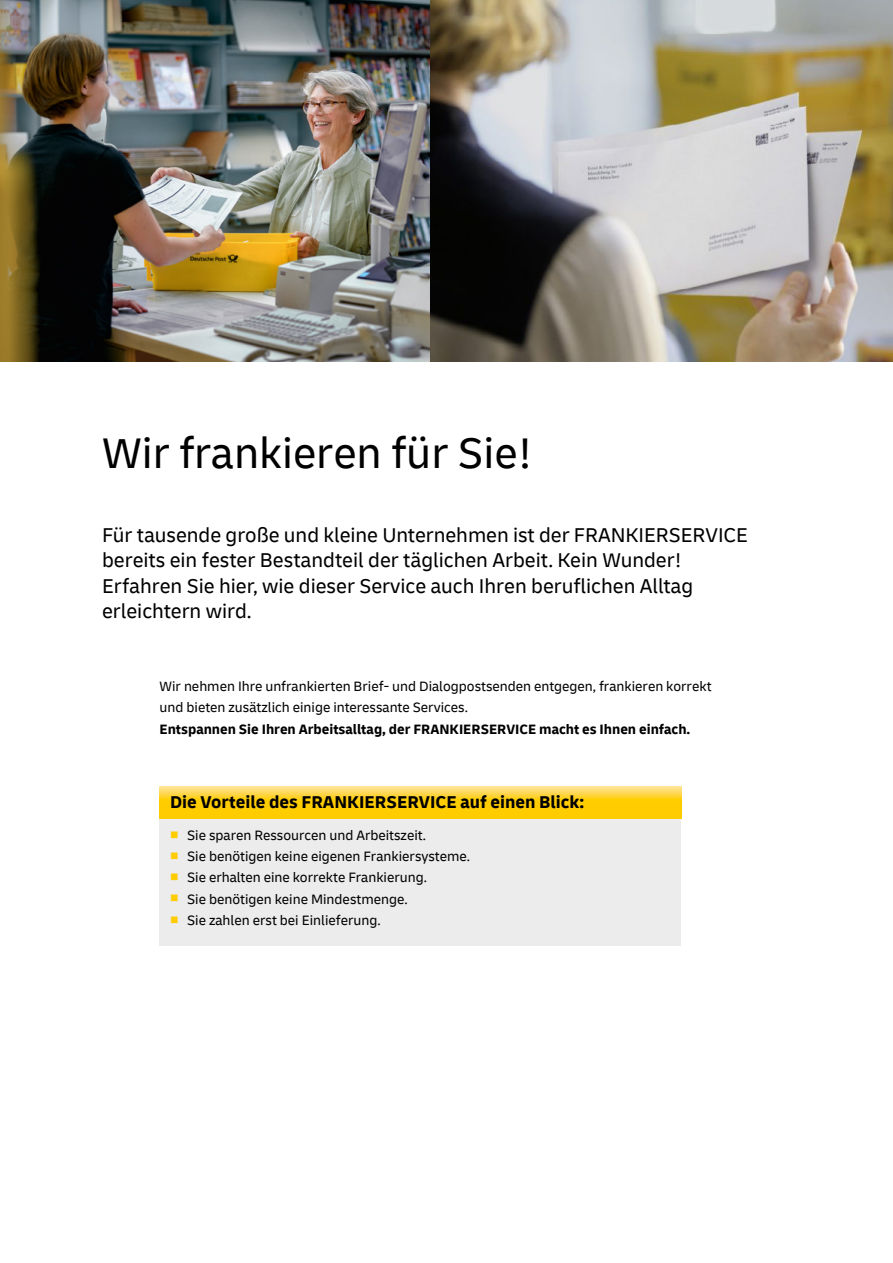
<style>
.page{position:relative;width:893px;height:1263px;background:#fff}
.page>*{position:absolute;margin:0;border:0;box-sizing:border-box;transform-origin:0 0}
.t1{font:45px "Delivery";color:#000}
.t2{font:21px/25.2px "Delivery";color:#000}
.t3{font:700 18px "Delivery";color:#000}
.t4{font:14.25px/21.3px "Delivery";color:#000}
.s1{font-weight:700}
.s2{color:#fc0}
</style>
<div class="page">
<div style="left:159px;top:819px;width:522px;height:127px;background:#ececed"></div>
<svg style="left:159px;top:787px;width:522px;height:31px;background:#ffd120"></svg>
<img style="left:0;top:0;width:431px;height:361px">
<img style="left:431px;top:0;width:462px;height:361px">
<p class="t1" style="left:102px;top:426px;width:432px">Wir frankieren für Sie!</p>
<p class="t2" style="left:102px;top:522px;width:647px">Für tausende große und kleine Unternehmen ist der FRANKIERSERVICE bereits ein fester Bestandteil der täglichen Arbeit. Kein Wunder!<br>Erfahren Sie hier, wie dieser Service auch Ihren beruflichen Alltag erleichtern wird.</p>
<p class="t4" style="left:160px;top:676px;width:553px">Wir nehmen Ihre unfrankierten Brief- und Dialogpostsenden entgegen, frankieren korrekt und bieten zusätzlich einige interessante Services.<br><span class="s1">Entspannen Sie Ihren Arbeitsalltag, der FRANKIERSERVICE macht es Ihnen einfach.</span></p>
<p class="t3" style="left:170px;top:791px;width:416px">Die Vorteile des FRANKIERSERVICE auf einen Blick:</p>
<p class="t4" style="left:170px;top:824px;width:258px"><span class="s2">■</span> Sie sparen Ressourcen und Arbeitszeit.</p>
<p class="t4" style="left:170px;top:846px;width:302px"><span class="s2">■</span> Sie benötigen keine eigenen Frankiersysteme.</p>
<p class="t4" style="left:170px;top:867px;width:258px"><span class="s2">■</span> Sie erhalten eine korrekte Frankierung.</p>
<p class="t4" style="left:170px;top:888px;width:239px"><span class="s2">■</span> Sie benötigen keine Mindestmenge.</p>
<p class="t4" style="left:170px;top:909px;width:212px"><span class="s2">■</span> Sie zahlen erst bei Einlieferung.</p>
</div>
